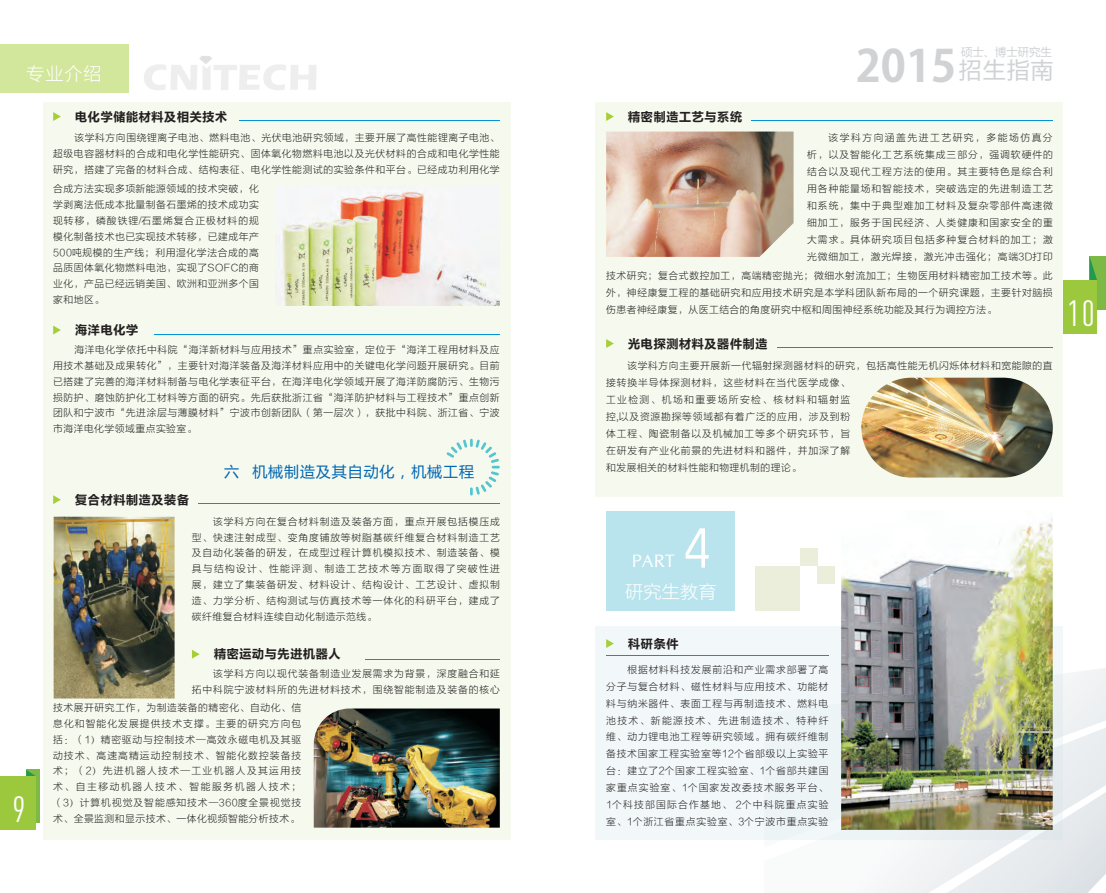
<style>
.page{position:relative;width:1106px;height:893px;background:#fff}
.page>*{position:absolute;margin:0;border:0;box-sizing:border-box;transform-origin:0 0}
.t1{font:condensed 54.3px "Square 721 BT";color:#fff}
.t2{font:700 43.95px "Adobe Gothic Std";color:#d1d2d4}
.t3{font:36px "DIN Cond";color:#fff}
.t4{font:22.5px "Microsoft Ya Hei";color:#d1d2d4}
.t5{font:18.15px "FZLTXHK GBK1 0";letter-spacing:.015em;color:#fff}
.t6{font:18.15px "CG Omega";color:#fff}
.t7{font:15px "Microsoft Ya Hei";letter-spacing:.06em;color:#0166b3}
.t8{font:700 12px "Microsoft Ya Hei";letter-spacing:.06em;color:#231f20}
.t9{font:11.4px "Microsoft Ya Hei";color:#d1d2d4}
.t10{font:9.75px/17px "FZLTXHK GBK1 0";letter-spacing:.065em;color:#231f20;text-align:justify}
.t11{font:9.75px/15.8px "FZLTXHK GBK1 0";letter-spacing:.09em;color:#231f20;text-align:right}
.s1{font-family:"Adobe Song Std";font-weight:300}
</style>
<div class="page">
<div style="left:595px;top:626px;width:468px;height:214px;background:#f2f8f9"></div>
<svg style="left:828px;top:650px;width:278px;height:243px;fill:#edf1f3"></svg>
<div style="left:595px;top:102px;width:468px;height:395px;background:#f6faee"></div>
<div style="left:43px;top:102px;width:467px;height:738px;background:#f6faee"></div>
<svg style="left:53px;top:112px;width:8px;height:9px"></svg>
<hr style="left:239px;top:121px;width:261px;height:1px;background:#0095d9">
<div style="left:0;top:44px;width:129px;height:49px;background:#d2e69c"></div>
<svg style="left:144px;top:56px;width:172px;height:34px"></svg>
<svg style="left:53px;top:326px;width:8px;height:8px"></svg>
<hr style="left:154px;top:334px;width:346px;height:1px;background:#0095d9">
<svg style="left:446px;top:439px;width:54px;height:57px"></svg>
<svg style="left:53px;top:495px;width:8px;height:9px"></svg>
<hr style="left:198px;top:504px;width:302px;height:1px;background:#0095d9">
<svg style="left:192px;top:650px;width:8px;height:9px"></svg>
<hr style="left:365px;top:659px;width:135px;height:1px;background:#0095d9">
<img style="left:53px;top:516px;width:122px;height:182px">
<svg style="left:606px;top:112px;width:8px;height:9px"></svg>
<hr style="left:751px;top:121px;width:301px;height:1px;background:#0095d9">
<img style="left:314px;top:708px;width:186px;height:120px">
<img style="left:275px;top:185px;width:225px;height:120px">
<svg style="left:606px;top:339px;width:8px;height:9px"></svg>
<hr style="left:777px;top:347px;width:275px;height:1px;background:#0095d9">
<div style="left:26px;top:770px;width:14px;height:53px;background:#7cba45"></div>
<svg style="left:26px;top:770px;width:10px;height:6px"></svg>
<div style="left:0;top:776px;width:36px;height:53px;background:#9cc83e"></div>
<div style="left:1089px;top:256px;width:17px;height:54px;background:#7cba45"></div>
<svg style="left:1089px;top:257px;width:8px;height:23px"></svg>
<div style="left:1063px;top:280px;width:34px;height:53px;background:#9cc83e"></div>
<div style="left:606px;top:511px;width:129px;height:100px;background:#b9e4ed"></div>
<svg style="left:606px;top:639px;width:8px;height:9px"></svg>
<img style="left:841px;top:518px;width:211px;height:311px">
<div style="left:755px;top:566px;width:45px;height:45px;background:#eaeedb"></div>
<div style="left:800px;top:549px;width:17px;height:17px;background:#eaeedb"></div>
<div style="left:817px;top:566px;width:17px;height:17px;background:#eaeedb"></div>
<hr style="left:606px;top:655px;width:222px;height:1px;background:#0095d9">
<img style="left:606px;top:132px;width:187px;height:125px">
<img style="left:861px;top:378px;width:191px;height:100px;border-radius:50px">
<h3 class="t5" style="left:26px;top:64px;width:77px">专业介绍</h3>
<p class="t8" style="left:75px;top:111px;width:153px">电化学储能材料及相关技术</p>
<p class="t10" style="left:53px;top:130px;width:448px;line-height:15.8px;text-indent:21px">该学科方向围绕锂离子电池、燃料电池、光伏电池研究领域，主要开展了高性能锂离子电池、超级电容器材料的合成和电化学性能研究、固体氧化物燃料电池以及光伏材料的合成和电化学性能研究，搭建了完备的材料合成、结构表征、电化学性能测试的实验条件和平台。已经成功利用化学</p>
<p class="t10" style="left:53px;top:181px;width:207px;line-height:15.8px">合成方法实现多项新能源领域的技术突破，化学剥离法低成本批量制备石墨烯的技术成功实现转移，磷酸铁锂/石墨烯复合正极材料的规模化制备技术也已实现技术转移，已建成年产500吨规模的生产线；利用湿化学法合成的高品质固体氧化物燃料电池，实现了SOFC的商业化，产品已经远销美国、欧洲和亚洲多个国家和地区。</p>
<h3 class="t3" style="left:13px;top:796px;width:14px">9</h3>
<p class="t8" style="left:75px;top:324px;width:64px">海洋电化学</p>
<p class="t10" style="left:53px;top:342px;width:448px;line-height:15.8px;text-indent:21px">海洋电化学依托中科院“海洋新材料与应用技术”重点实验室，定位于“海洋工程用材料及应用技术基础及成果转化”，主要针对海洋装备及海洋材料应用中的关键电化学问题开展研究。目前已搭建了完善的海洋材料制备与电化学表征平台，在海洋电化学领域开展了海洋防腐防污、生物污损防护、磨蚀防护化工材料等方面的研究。先后获批浙江省“海洋防护材料与工程技术”重点创新团队和宁波市“先进涂层与薄膜材料”宁波市创新团队（第一层次），获批中科院、浙江省、宁波市海洋电化学领域重点实验室。</p>
<h3 class="t7" style="left:224px;top:464px;width:251px">六 机械制造及其自动化，机械工程</h3>
<p class="t8" style="left:75px;top:494px;width:115px">复合材料制造及装备</p>
<p class="t10" style="left:192px;top:514px;width:309px;line-height:15.8px;text-indent:21px">该学科方向在复合材料制造及装备方面，重点开展包括模压成型、快速注射成型、变角度铺放等树脂基碳纤维复合材料制造工艺及自动化装备的研发，在成型过程计算机模拟技术、制造装备、模具与结构设计、性能评测、制造工艺技术等方面取得了突破性进展，建立了集装备研发、材料设计、结构设计、工艺设计、虚拟制造、力学分析、结构测试与仿真技术等一体化的科研平台，建成了碳纤维复合材料连续自动化制造示范线。</p>
<p class="t8" style="left:214px;top:649px;width:128px">精密运动与先进机器人</p>
<p class="t11" style="left:192px;top:666px;width:309px">该学科方向以现代装备制造业发展需求为背景，深度融合和延<br>拓中科院宁波材料所的先进材料技术，围绕智能制造及装备的核心</p>
<p class="t10" style="left:53px;top:700px;width:250px;line-height:15.9px">技术展开研究工作，为制造装备的精密化、自动化、信息化和智能化发展提供技术支撑。主要的研究方向包括：（1<span class="s1">）</span>精密驱动与控制技术—高效永磁电机及其驱动技术、高速高精运动控制技术、智能化数控装备技术；（2<span class="s1">）</span>先进机器人技术—工业机器人及其运用技术、自主移动机器人技术、智能服务机器人技术；（3<span class="s1">）</span>计算机视觉及智能感知技术—360度全景视觉技术、全景监测和显示技术、一体化视频智能分析技术。</p>
<p class="t8" style="left:628px;top:111px;width:115px">精密制造工艺与系统</p>
<h2 class="t2" style="left:855px;top:44px;width:102px">2015</h2>
<p class="t9" style="left:961px;top:47px;width:92px">硕士、博士研究生</p>
<h3 class="t4" style="left:959px;top:60px;width:96px">招生指南</h3>
<p class="t10" style="left:807px;top:130px;width:247px;text-indent:21px">该学科方向涵盖先进工艺研究，多能场仿真分析，以及智能化工艺系统集成三部分，强调软硬件的结合以及现代工程方法的使用。其主要特色是综合利用各种能量场和智能技术，突破选定的先进制造工艺和系统，集中于典型难加工材料及复杂零部件高速微细加工，服务于国民经济、人类健康和国家安全的重大需求。具体研究项目包括多种复合材料的加工；激光微细加工，激光焊接，激光冲击强化；高端3D打印</p>
<p class="t10" style="left:606px;top:267px;width:448px">技术研究；复合式数控加工，高端精密抛光；微细水射流加工；生物医用材料精密加工技术等。此外，神经康复工程的基础研究和应用技术研究是本学科团队新布局的一个研究课题，主要针对脑损伤患者神经康复，从医工结合的角度研究中枢和周围神经系统功能及其行为调控方法。</p>
<p class="t8" style="left:628px;top:338px;width:141px">光电探测材料及器件制造</p>
<p class="t10" style="left:627px;top:357px;width:427px">该学科方向主要开展新一代辐射探测器材料的研究，包括高性能无机闪烁体材料和宽能隙的直</p>
<p class="t10" style="left:606px;top:375px;width:246px">接转换半导体探测材料，这些材料在当代医学成像、工业检测、机场和重要场所安检、核材料和辐射监控,以及资源勘探等领域都有着广泛的应用，涉及到粉体工程、陶瓷制备以及机械加工等多个研究环节，旨在研发有产业化前景的先进材料和器件，并加深了解和发展相关的材料性能和物理机制的理论。</p>
<h3 class="t3" style="left:1067px;top:300px;width:29px">10</h3>
<h1 class="t1" style="left:683px;top:526px;width:29px">4</h1>
<h3 class="t5" style="left:625px;top:581px;width:93px">研究生教育</h3>
<p class="t8" style="left:628px;top:638px;width:52px">科研条件</p>
<p class="t10" style="left:606px;top:661px;width:224px;text-indent:21px">根据材料科技发展前沿和产业需求部署了高分子与复合材料、磁性材料与应用技术、功能材料与纳米器件、表面工程与再制造技术、燃料电池技术、新能源技术、先进制造技术、特种纤维、动力锂电池工程等研究领域。拥有碳纤维制备技术国家工程实验室等12个省部级以上实验平台：建立了2个国家工程实验室、1个省部共建国家重点实验室、1个国家发改委技术服务平台、1个科技部国际合作基地、 2个中科院重点实验室、1个浙江省重点实验室、3个宁波市重点实验</p>
<h3 class="t6" style="left:632px;top:553px;width:44px">PART</h3>
</div>
